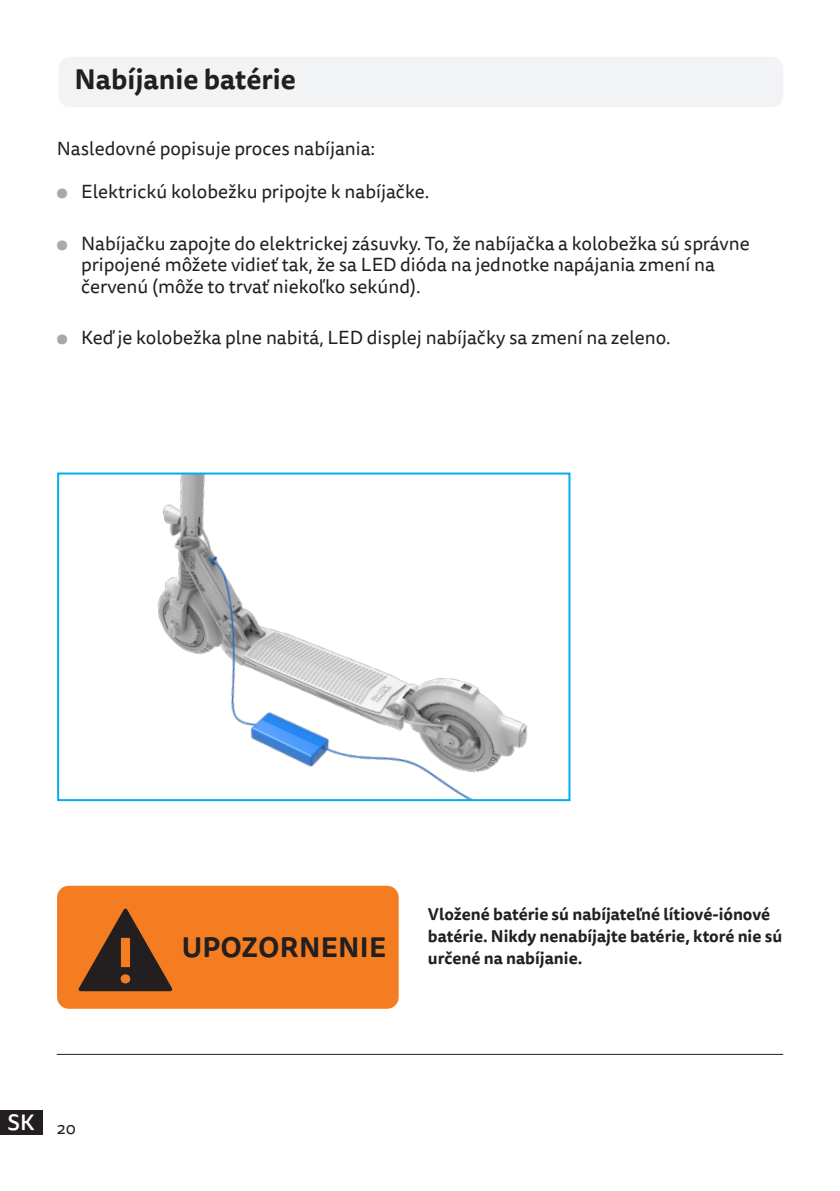
<style>
.page{position:relative;width:840px;height:1191px;background:#fff}
.page>*{position:absolute;margin:0;border:0;box-sizing:border-box;transform-origin:0 0}
.Subtitle{font:700 27.6px "Tisa Sans Pro";color:#231f20}
.t1{font:500 22px "Tisa Sans Pro";color:#fff}
.Normal_text{font:19px/21.6px "Tisa Sans Pro";color:#231f20}
.Normal_text-2{font:700 16.6px/22px "Tisa Sans Pro";color:#231f20}
.t2{font:16.6px "Tisa Sans Pro";color:#231f20}
.s1{color:#a8a9ad}
</style>
<div class="page">
<div style="left:58px;top:57px;width:724px;height:50px;background:#f2f3f4;border-radius:12px"></div>
<div style="left:57px;top:885px;width:341px;height:123px;background:#f47d21;border-radius:12px"></div>
<svg style="left:79px;top:908px;width:93px;height:83px"></svg>
<hr style="left:57px;top:1053px;width:725px;height:1px;background:#231f20">
<img style="left:157px;top:475px;width:370px;height:323px">
<div style="left:57px;top:472px;width:513px;height:329px;border:2px solid #00aeef"></div>
<div style="left:0;top:1110px;width:43px;height:24px;background:#231f20"></div>
<p class="Subtitle" style="left:74px;top:59px;width:223px">Nabíjanie batérie</p>
<p class="Normal_text" style="left:57px;top:138px;width:320px">Nasledovné popisuje proces nabíjania:</p>
<p class="Normal_text" style="left:57px;top:182px;width:374px"><span class="s1">●</span> Elektrickú kolobežku pripojte k nabíjačke.</p>
<p class="Normal_text" style="left:81px;top:233px;width:669px;text-indent:-24px"><span class="s1">●</span> Nabíjačku zapojte do elektrickej zásuvky. To, že nabíjačka a kolobežka sú správne pripojené môžete vidieť tak, že sa LED dióda na jednotke napájania zmení na červenú (môže to trvať niekoľko sekúnd).</p>
<p class="Normal_text" style="left:57px;top:327px;width:615px"><span class="s1">●</span> Keď je kolobežka plne nabitá, LED displej nabíjačky sa zmení na zeleno.</p>
<p class="t1" style="left:8px;top:1106px;width:29px">SK</p>
<p class="t2" style="left:57px;top:1116px;width:21px">20</p>
<p class="Subtitle" style="left:182px;top:927px;width:206px">UPOZORNENIE</p>
<p class="Normal_text-2" style="left:427px;top:903px;width:355px">Vložené batérie sú nabíjateľné lítiové-iónové batérie. Nikdy nenabíjajte batérie, ktoré nie sú</p>
<p class="Normal_text-2" style="left:427px;top:947px;width:156px">určené na nabíjanie.</p>
</div>
